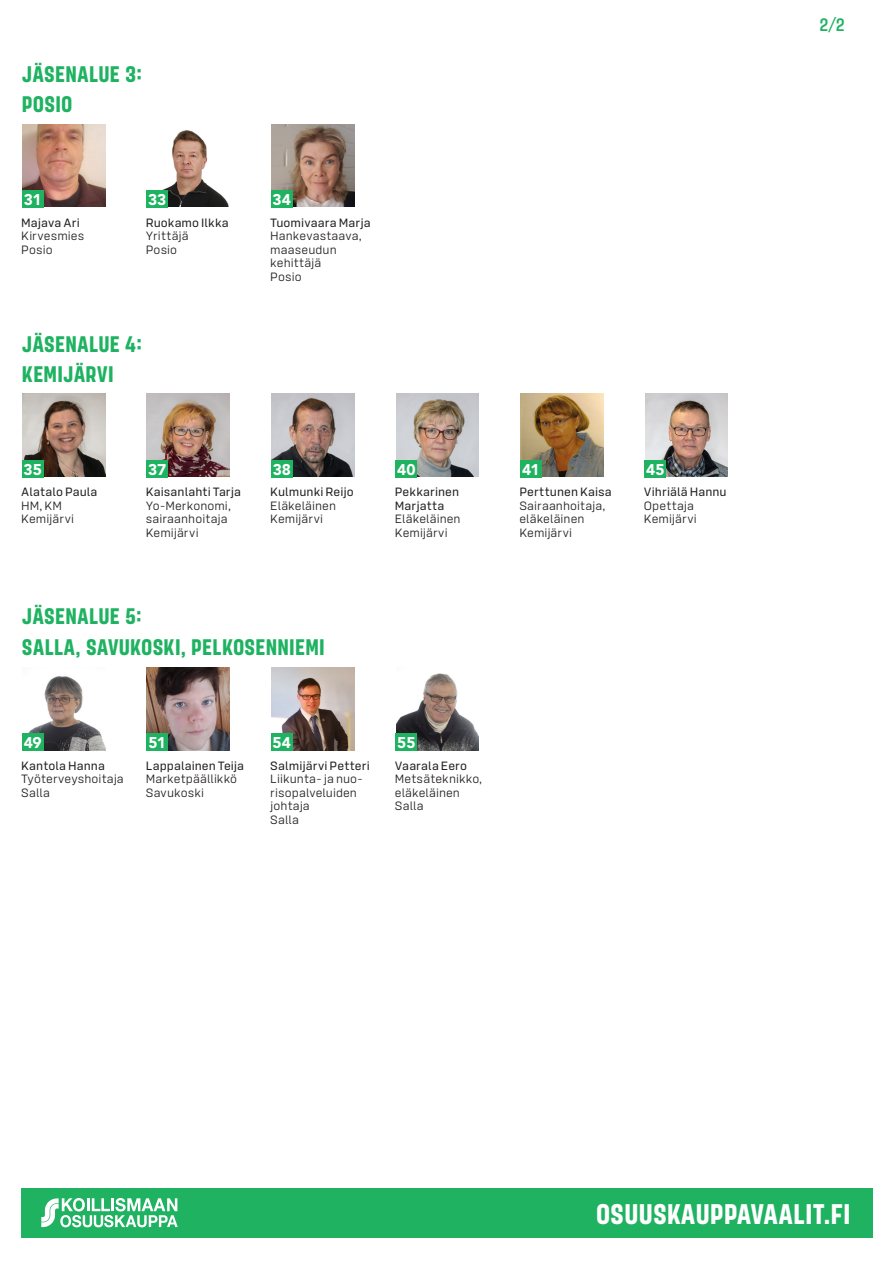
<style>
.page{position:relative;width:893px;height:1263px;background:#fff}
.page>*{position:absolute;margin:0;border:0;box-sizing:border-box;transform-origin:0 0}
.t1{font:700 28.35px "S Bonus Display";letter-spacing:.04em;color:#fff}
.t2{font:700 22.5px/30.3px "S Bonus Display";letter-spacing:.04em;color:#1eb261}
.t3{font:600 18px "S Bonus Display";color:#1eb261}
.t4{font:900 15.45px "Avenir LT Std";color:#fff}
.t5{font:12px/13.5px "S Bonus Text";letter-spacing:.005em;color:#231f20}
.t6{font:500 12px/13.5px "S Bonus Text";letter-spacing:.005em;color:#231f20}
</style>
<div class="page">
<img style="left:22px;top:124px;width:83px;height:83px">
<div style="left:22px;top:190px;width:21px;height:18px;background:#1eb261"></div>
<img style="left:162px;top:130px;width:67px;height:77px">
<div style="left:147px;top:190px;width:21px;height:18px;background:#1eb261"></div>
<img style="left:271px;top:124px;width:83px;height:83px">
<div style="left:271px;top:190px;width:21px;height:18px;background:#1eb261"></div>
<img style="left:22px;top:394px;width:83px;height:82px">
<div style="left:22px;top:460px;width:21px;height:17px;background:#1eb261"></div>
<img style="left:147px;top:394px;width:83px;height:82px">
<div style="left:147px;top:460px;width:21px;height:17px;background:#1eb261"></div>
<img style="left:271px;top:394px;width:83px;height:82px">
<div style="left:271px;top:460px;width:21px;height:17px;background:#1eb261"></div>
<img style="left:396px;top:394px;width:83px;height:82px">
<div style="left:396px;top:460px;width:21px;height:17px;background:#1eb261"></div>
<img style="left:521px;top:394px;width:82px;height:82px">
<div style="left:520px;top:460px;width:21px;height:17px;background:#1eb261"></div>
<img style="left:645px;top:394px;width:83px;height:82px">
<div style="left:645px;top:460px;width:21px;height:17px;background:#1eb261"></div>
<img style="left:22px;top:676px;width:83px;height:74px">
<div style="left:22px;top:734px;width:21px;height:17px;background:#1eb261"></div>
<img style="left:147px;top:667px;width:83px;height:83px">
<div style="left:147px;top:734px;width:21px;height:17px;background:#1eb261"></div>
<img style="left:271px;top:667px;width:83px;height:83px">
<div style="left:271px;top:734px;width:21px;height:17px;background:#1eb261"></div>
<img style="left:396px;top:673px;width:83px;height:77px">
<div style="left:396px;top:734px;width:21px;height:17px;background:#1eb261"></div>
<div style="left:21px;top:1188px;width:852px;height:50px;background:#1eb261"></div>
<svg style="left:41px;top:1198px;width:137px;height:29px"></svg>
<h2 class="t2" style="left:22px;top:59px;width:121px">JÄSENALUE 3:<br>POSIO</h2>
<p class="t4" style="left:24px;top:190px;width:19px">31</p>
<p class="t6" style="left:21px;top:216px;width:60px">Majava Ari</p>
<p class="t5" style="left:21px;top:229px;width:65px">Kirvesmies<br>Posio</p>
<p class="t4" style="left:148px;top:190px;width:20px">33</p>
<p class="t6" style="left:146px;top:216px;width:84px">Ruokamo Ilkka</p>
<p class="t5" style="left:146px;top:229px;width:44px">Yrittäjä<br>Posio</p>
<h2 class="t2" style="left:22px;top:329px;width:121px">JÄSENALUE 4:<br>KEMIJÄRVI</h2>
<p class="t4" style="left:273px;top:190px;width:20px">34</p>
<p class="t6" style="left:270px;top:216px;width:102px">Tuomivaara Marja</p>
<p class="t5" style="left:270px;top:229px;width:93px">Hankevastaava, maaseudun kehittäjä<br>Posio</p>
<p class="t4" style="left:24px;top:460px;width:20px">35</p>
<p class="t6" style="left:21px;top:485px;width:78px">Alatalo Paula</p>
<p class="t5" style="left:21px;top:499px;width:54px">HM, KM<br>Kemijärvi</p>
<p class="t4" style="left:148px;top:460px;width:20px">37</p>
<p class="t6" style="left:146px;top:485px;width:97px">Kaisanlahti Tarja</p>
<p class="t5" style="left:146px;top:499px;width:87px">Yo-Merkonomi, sairaanhoitaja<br>Kemijärvi</p>
<p class="t4" style="left:273px;top:460px;width:20px">38</p>
<p class="t6" style="left:270px;top:485px;width:85px">Kulmunki Reijo</p>
<p class="t5" style="left:270px;top:499px;width:67px">Eläkeläinen<br>Kemijärvi</p>
<h2 class="t2" style="left:22px;top:601px;width:304px">JÄSENALUE 5:<br>SALLA, SAVUKOSKI, PELKOSENNIEMI</h2>
<p class="t4" style="left:397px;top:460px;width:20px">40</p>
<p class="t6" style="left:395px;top:485px;width:66px">Pekkarinen<br>Marjatta</p>
<p class="t5" style="left:395px;top:512px;width:67px">Eläkeläinen<br>Kemijärvi</p>
<p class="t4" style="left:24px;top:734px;width:20px">49</p>
<p class="t6" style="left:21px;top:759px;width:85px">Kantola Hanna</p>
<p class="t5" style="left:21px;top:772px;width:104px">Työterveyshoitaja<br>Salla</p>
<p class="t4" style="left:149px;top:734px;width:19px">51</p>
<p class="t6" style="left:146px;top:759px;width:100px">Lappalainen Teija</p>
<p class="t5" style="left:146px;top:772px;width:93px">Marketpäällikkö<br>Savukoski</p>
<p class="t4" style="left:273px;top:734px;width:20px">54</p>
<p class="t6" style="left:270px;top:759px;width:101px">Salmijärvi Petteri</p>
<p class="t5" style="left:270px;top:772px;width:94px">Liikunta- ja nuo&shy;risopalveluiden johtaja<br>Salla</p>
<p class="t4" style="left:397px;top:734px;width:20px">55</p>
<p class="t6" style="left:395px;top:759px;width:74px">Vaarala Eero</p>
<p class="t5" style="left:395px;top:772px;width:89px">Metsäteknikko, eläkeläinen<br>Salla</p>
<p class="t4" style="left:522px;top:460px;width:19px">41</p>
<p class="t6" style="left:519px;top:485px;width:94px">Perttunen Kaisa</p>
<p class="t5" style="left:519px;top:499px;width:88px">Sairaanhoitaja, eläkeläinen<br>Kemijärvi</p>
<p class="t4" style="left:646px;top:460px;width:20px">45</p>
<p class="t6" style="left:644px;top:485px;width:84px">Vihriälä Hannu</p>
<p class="t5" style="left:644px;top:499px;width:54px">Opettaja<br>Kemijärvi</p>
<h3 class="t3" style="left:820px;top:14px;width:26px">2/2</h3>
<h1 class="t1" style="left:596px;top:1197px;width:255px">OSUUSKAUPPAVAALIT.FI</h1>
</div>
